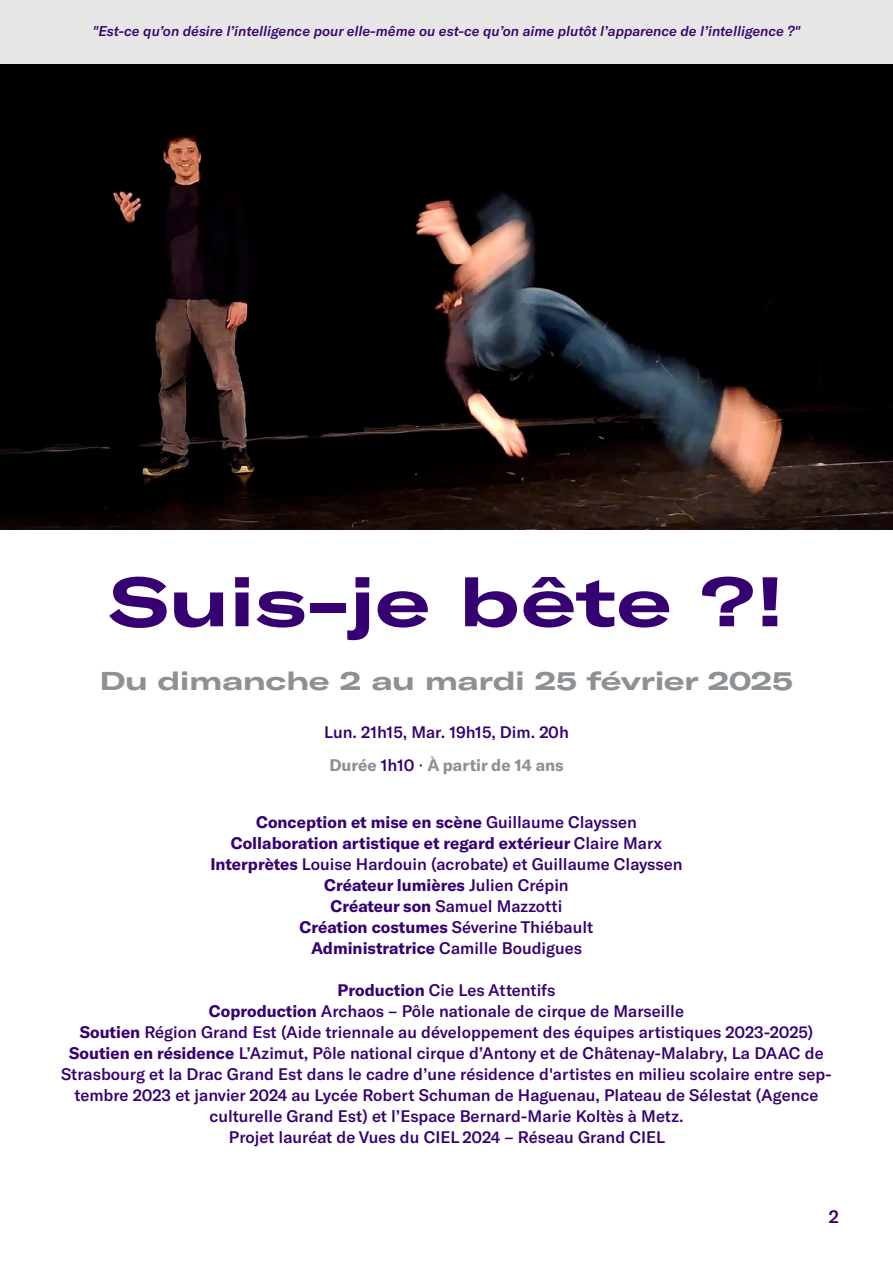
<style>
.page{position:relative;width:893px;height:1263px;background:#fff}
.page>*{position:absolute;margin:0;border:0;box-sizing:border-box;transform-origin:0 0}
.t1{font:700 expanded 67.5px "GT America";letter-spacing:.02em;color:#360072}
.t2{font:700 expanded 25.5px "GT America";color:#8d9194}
.t3{font:500 18px "GT America";color:#360072}
.t4{font:500 16.5px/21px "GT America";color:#360072;text-align:center}
.t5{font:700 16.5px "GT America";color:#360072}
.t6{font:700 16.5px "GT America";color:#8d9194}
.t7{font:italic 500 13.95px "GT America";color:#360072}
.s1{font-weight:500;color:#360072}
.s2{font-weight:400;color:#360072}
.s3{font-weight:500}
.s4{font-weight:700}
</style>
<div class="page">
<div style="left:0;top:0;width:893px;height:64px;background:#e6e6e6"></div>
<img style="left:0;top:64px;width:893px;height:465px">
<p class="t7" style="left:92px;top:23px;width:710px">"Est-ce qu’on désire l’intelligence pour elle-même ou est-ce qu’on aime plutôt l’apparence de l’intelligence ?"</p>
<p class="t1" style="left:109px;top:560px;width:676px">Suis-je bête ?!</p>
<p class="t2" style="left:100px;top:665px;width:695px">Du dimanche 2 au mardi 25 février 2025</p>
<p class="t4" style="left:324px;top:721px;width:246px">Lun. 21h15, Mar. 19h15, Dim. 20h</p>
<p class="t6" style="left:329px;top:755px;width:236px">Durée <span class="s1">1h10</span> <span class="s2">·</span> À partir de 14 ans</p>
<p class="t5" style="left:256px;top:812px;width:382px">Conception et mise en scène <span class="s3">Guillaume Clayssen</span></p>
<p class="t5" style="left:231px;top:833px;width:433px">Collaboration artistique et regard extérieur <span class="s3">Claire Marx</span></p>
<p class="t4" style="left:210px;top:853px;width:474px"><span class="s4">Interprètes</span> Louise Hardouin (acrobate) et Guillaume Clayssen</p>
<p class="t5" style="left:324px;top:875px;width:246px">Créateur lumières <span class="s3">Julien Crépin</span></p>
<p class="t4" style="left:331px;top:895px;width:233px"><span class="s4">Créateur son</span> Samuel Mazzotti</p>
<p class="t4" style="left:300px;top:916px;width:295px"><span class="s4">Création costumes</span> Séverine Thiébault</p>
<p class="t4" style="left:311px;top:937px;width:272px"><span class="s4">Administratrice</span> Camille Boudigues</p>
<p class="t4" style="left:338px;top:979px;width:219px"><span class="s4">Production</span> Cie Les Attentifs</p>
<p class="t4" style="left:209px;top:1000px;width:477px"><span class="s4">Coproduction</span> Archaos – Pôle nationale de cirque de Marseille</p>
<p class="t4" style="left:80px;top:1021px;width:735px"><span class="s4">Soutien</span> Région Grand Est (Aide triennale au développement des équipes artistiques 2023-2025)</p>
<p class="t4" style="left:61px;top:1042px;width:772px"><span class="s4">Soutien en résidence</span> L’Azimut, Pôle national cirque d’Antony et de Châtenay-Malabry, La DAAC de Strasbourg et la Drac Grand Est dans le cadre d’une résidence d'artistes en milieu scolaire entre sep&shy;tembre 2023 et janvier 2024 au Lycée Robert Schuman de Haguenau, Plateau de Sélestat (Agence culturelle Grand Est) et l’Espace Bernard-Marie Koltès à Metz.</p>
<p class="t4" style="left:229px;top:1126px;width:438px">Projet lauréat de Vues du CIEL 2024 – Réseau Grand CIEL</p>
<p class="t3" style="left:829px;top:1206px;width:12px">2</p>
</div>
